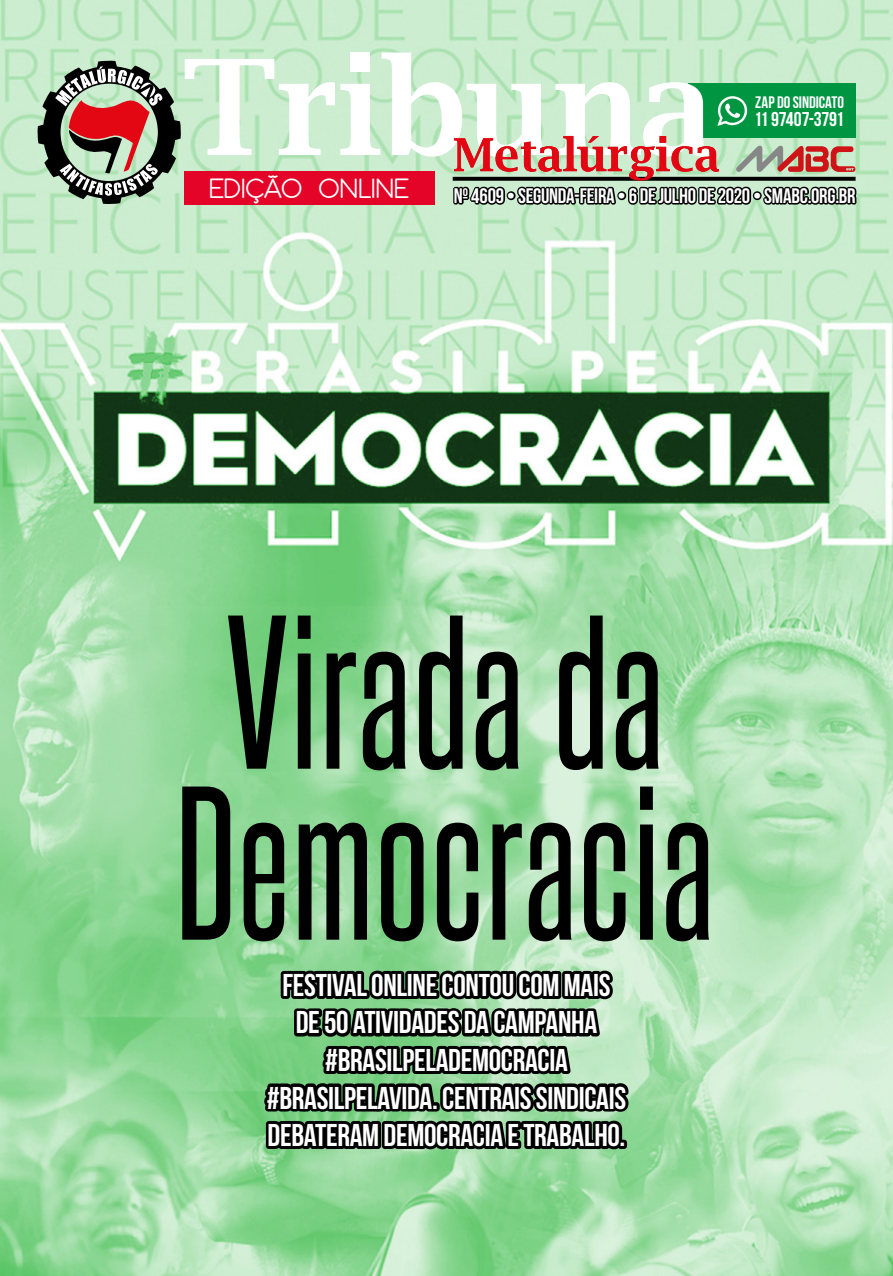
<style>
.page{position:relative;width:893px;height:1276px;background:#fff}
.page>*{position:absolute;margin:0;border:0;box-sizing:border-box;transform-origin:0 0}
.t1{font:186px/171px "Steelfish Rg";letter-spacing:.01em;color:#000}
.t2{font:31.5px/37.5px "Bebas Neue";letter-spacing:-.01em;color:#fff;text-align:center}
.t3{font:27.6px "Moon 2.0";letter-spacing:.01em;color:#fff}
.t4{font:21px "Bebas Neue";letter-spacing:-.01em;color:#fff}
.t5{font:19.95px "Bebas Neue";letter-spacing:-.01em;color:#fff}
.t6{font:16.65px "Bebas Neue";color:#fff}
</style>
<div class="page">
<img style="left:0;top:0;width:893px;height:1276px">
<svg style="left:37px;top:53px;width:822px;height:187px;background:#b4bba6"></svg>
<svg style="left:261px;top:895px;width:370px;height:326px;background:#638e68"></svg>
<div style="left:618px;top:1139px;width:9px;height:10px;border:6px solid #000"></div>
<p class="t3" style="left:209px;top:173px;width:202px">EDIÇÃO ONLINE</p>
<p class="t6" style="left:755px;top:93px;width:91px">ZAP DO SINDICATO</p>
<p class="t5" style="left:754px;top:108px;width:92px">11 97407-3791</p>
<p class="t4" style="left:454px;top:184px;width:403px">Nº 4609 • SEGUNDA-FEIRA • 6 DE JULHO DE 2020 • SMABC.ORG.BR</p>
<h1 class="t1" style="left:175px;top:602px;width:541px">Virada da<br>Democracia</h1>
<p class="t2" style="left:267px;top:966px;width:361px">FESTIVAL ONLINE CONTOU COM MAIS<br>DE 50 ATIVIDADES DA CAMPANHA #BRASILPELADEMOCRACIA #BRASILPELAVIDA. CENTRAIS SINDICAIS<br>DEBATERAM DEMOCRACIA E TRABALHO.</p>
</div>
